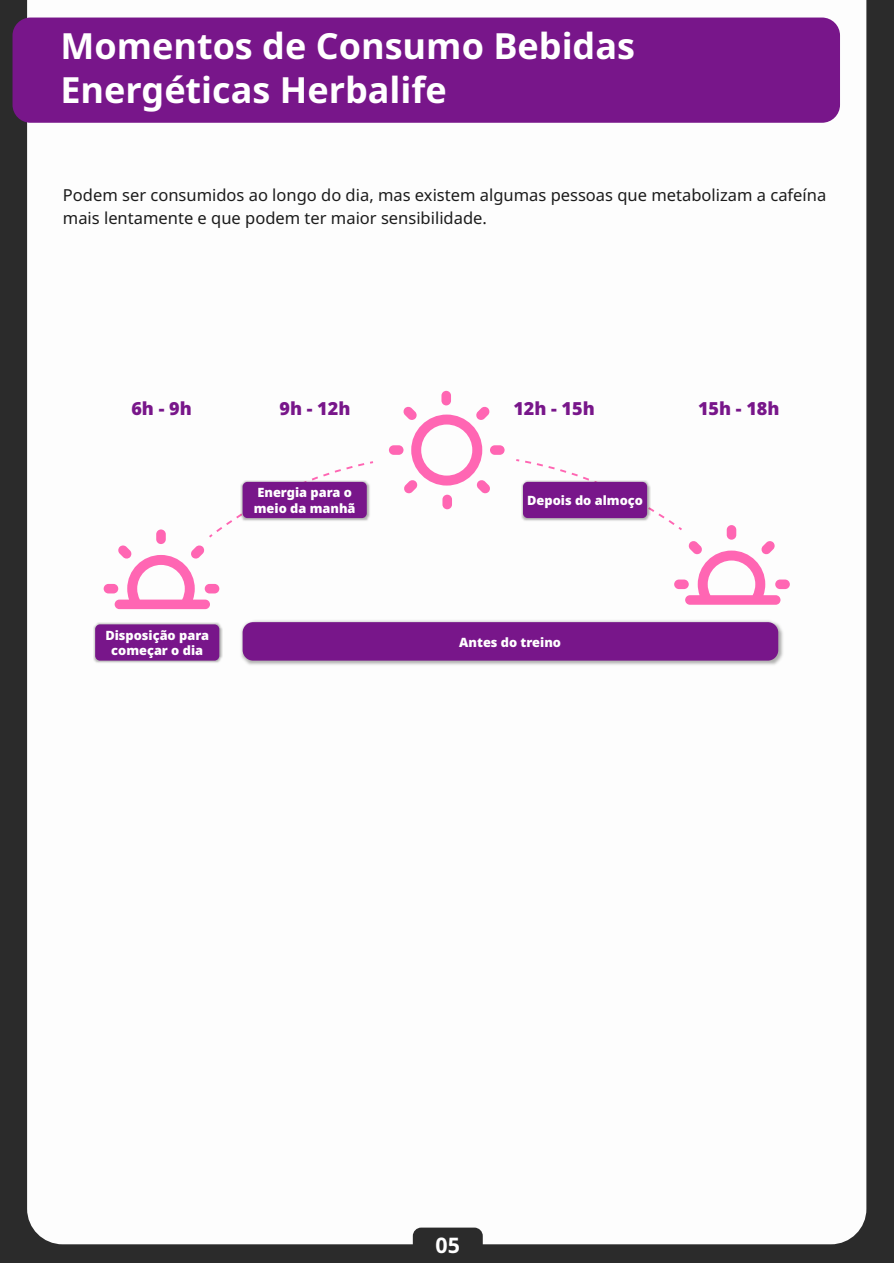
<style>
.page{position:relative;width:894px;height:1263px;background:#fff}
.page>*{position:absolute;margin:0;border:0;box-sizing:border-box;transform-origin:0 0}
.t1{font:700 36px/43.2px "Noto Sans";color:#fff}
.t2{font:700 21.45px "Noto Sans";color:#fff}
.t3{font:900 18px "Noto Sans";color:#78168a}
.t4{font:16.5px/22.5px "Noto Sans";color:#1b1b1b}
.t5{font:900 12.75px/15.3px "Noto Sans";color:#fff;text-align:center}
</style>
<div class="page">
<div style="left:1px;top:0;width:892px;height:1263px;background:#2b2b2b"></div>
<div style="left:27px;top:0;width:839px;height:1244px;background:#fdfdfd"></div>
<div style="left:13px;top:18px;width:826px;height:105px;background:#78168a;border-radius:18px"></div>
<div style="left:412px;top:1227px;width:70px;height:34px;background:#2b2b2b;border-radius:8px"></div>
<img style="left:94px;top:622px;width:129px;height:42px">
<div style="left:95px;top:624px;width:124px;height:36px;background:#78168a;border-radius:5px"></div>
<svg style="left:389px;top:391px;width:115px;height:118px;background:#fddded"></svg>
<svg style="left:514px;top:458px;width:275px;height:147px;background:#fdf1f7"></svg>
<svg style="left:104px;top:460px;width:271px;height:149px;background:#fdf1f7"></svg>
<img style="left:241px;top:480px;width:130px;height:42px">
<div style="left:242px;top:482px;width:124px;height:36px;background:#78168a;border-radius:5px"></div>
<img style="left:238px;top:619px;width:546px;height:48px">
<div style="left:242px;top:622px;width:535px;height:38px;background:#78168a;border-radius:11px"></div>
<img style="left:521px;top:480px;width:129px;height:42px">
<div style="left:522px;top:482px;width:124px;height:36px;background:#78168a;border-radius:5px"></div>
<h1 class="t1" style="left:60px;top:25px;width:576px">Momentos de Consumo Bebidas<br>Energéticas Herbalife</h1>
<p class="t4" style="left:63px;top:184px;width:764px">Podem ser consumidos ao longo do dia, mas existem algumas pessoas que metabolizam a cafeína mais lentamente e que podem ter maior sensibilidade.</p>
<p class="t3" style="left:131px;top:398px;width:62px">6h - 9h</p>
<p class="t3" style="left:279px;top:398px;width:72px">9h - 12h</p>
<p class="t3" style="left:513px;top:398px;width:83px">12h - 15h</p>
<p class="t3" style="left:697px;top:398px;width:83px">15h - 18h</p>
<p class="t5" style="left:254px;top:485px;width:103px;text-align:left">Energia para o meio da manhã</p>
<p class="t5" style="left:105px;top:628px;width:105px">Disposição para começar o dia</p>
<p class="t5" style="left:527px;top:493px;width:117px">Depois do almoço</p>
<p class="t5" style="left:459px;top:635px;width:103px">Antes do treino</p>
<h2 class="t2" style="left:435px;top:1233px;width:26px">05</h2>
</div>
